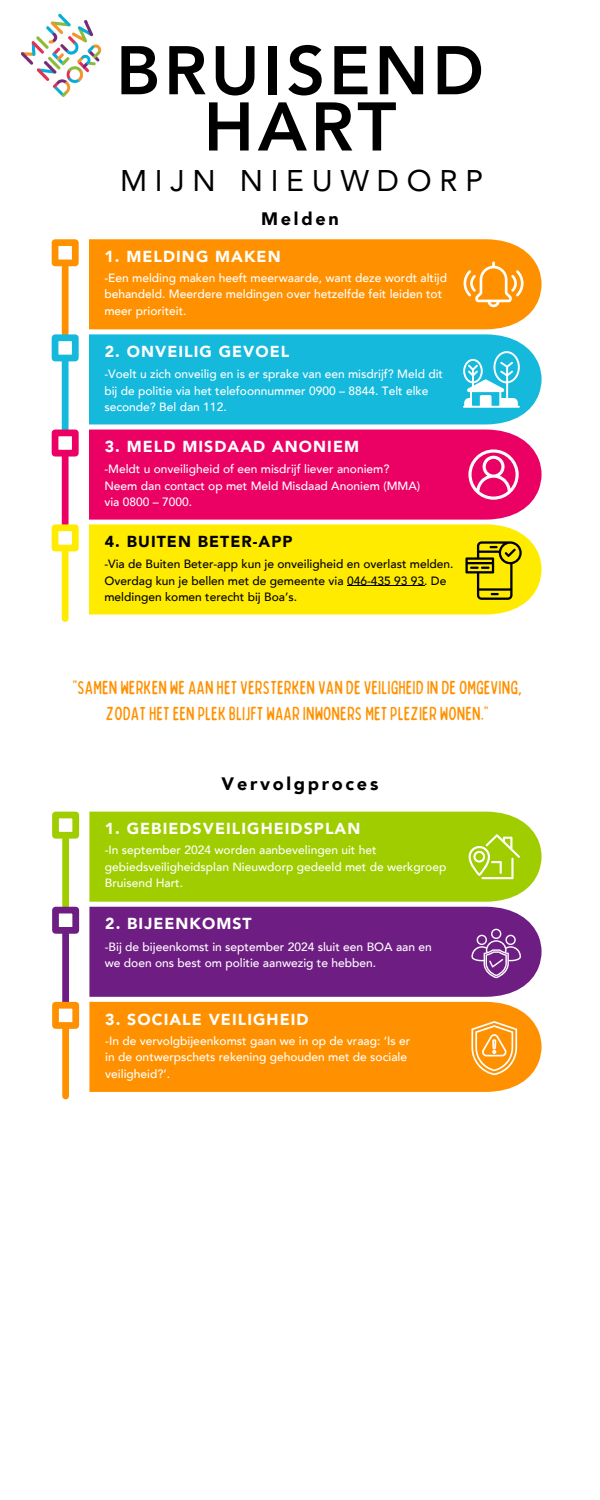
<style>
.page{position:relative;width:600px;height:1500px;background:#fff}
.page>*{position:absolute;margin:0;border:0;box-sizing:border-box;transform-origin:0 0}
.t1{font:800 68px/56.2px "Avenir LT";letter-spacing:.055em;color:#000;text-align:center}
.t2{font:29.9px "Avenir LT";letter-spacing:.26em;color:#000}
.t3{font:condensed 19px/26.2px "Bobby Jones Soft";color:#ff9100;text-align:center}
.t4{font:900 18px "Avenir LT";letter-spacing:.15em;color:#000}
.t5{font:900 15.9px "Avenir LT";letter-spacing:.065em;color:#fff}
.t6{font:900 15.9px "Avenir LT";letter-spacing:.065em;color:#000}
.t7{font:500 12px/16.5px "Avenir LT";color:#fff}
.t8{font:500 12px/16.5px "Avenir LT";color:#000}
</style>
<div class="page">
<img style="left:20px;top:13px;width:82px;height:84px">
<div style="left:62px;top:839px;width:7px;height:67px;background:#a0cd00"></div>
<div style="left:52px;top:812px;width:27px;height:27px;border:7px solid #a0cd00"></div>
<div style="left:62px;top:934px;width:7px;height:68px;background:#6e1e82"></div>
<div style="left:52px;top:907px;width:27px;height:27px;border:7px solid #6e1e82"></div>
<div style="left:62px;top:1029px;width:7px;height:67px;background:#ff9100"></div>
<div style="left:52px;top:1002px;width:27px;height:27px;border:7px solid #ff9100"></div>
<div style="left:89px;top:812px;width:453px;height:90px;background:#a0cd00"></div>
<div style="left:89px;top:907px;width:453px;height:90px;background:#6e1e82"></div>
<div style="left:89px;top:1002px;width:453px;height:90px;background:#ff9100"></div>
<svg style="left:471px;top:1021px;width:46px;height:54px;background:#ffad42"></svg>
<div style="left:62px;top:266px;width:7px;height:67px;background:#ff9100"></div>
<div style="left:52px;top:239px;width:27px;height:27px;border:7px solid #ff9100"></div>
<div style="left:62px;top:361px;width:7px;height:69px;background:#14b9dc"></div>
<div style="left:52px;top:334px;width:27px;height:27px;border:7px solid #14b9dc"></div>
<div style="left:62px;top:457px;width:7px;height:67px;background:#eb0064"></div>
<div style="left:52px;top:430px;width:27px;height:27px;border:7px solid #eb0064"></div>
<div style="left:89px;top:239px;width:452px;height:90px;background:#ff9100"></div>
<div style="left:89px;top:334px;width:452px;height:90px;background:#14b9dc"></div>
<div style="left:89px;top:430px;width:452px;height:90px;background:#eb0064"></div>
<div style="left:89px;top:524px;width:452px;height:91px;background:#ffeb00"></div>
<div style="left:62px;top:551px;width:7px;height:68px;background:#ffeb00"></div>
<div style="left:52px;top:524px;width:27px;height:27px;border:7px solid #ffeb00"></div>
<svg style="left:463px;top:351px;width:57px;height:57px"></svg>
<svg style="left:464px;top:261px;width:60px;height:46px;background:#ffa837"></svg>
<svg style="left:468px;top:449px;width:51px;height:51px"></svg>
<svg style="left:465px;top:541px;width:57px;height:59px;background:#baab00"></svg>
<svg style="left:471px;top:929px;width:50px;height:49px;background:#8b4c9b"></svg>
<svg style="left:469px;top:834px;width:51px;height:45px;background:#b4d738"></svg>
<hr style="left:347px;top:585px;width:77px;height:1px;background:#000">
<h1 class="t1" style="left:116px;top:48px;width:369px">BRUISEND<br>HART</h1>
<h2 class="t2" style="left:120px;top:169px;width:365px">MIJN NIEUWDORP</h2>
<h4 class="t4" style="left:261px;top:211px;width:79px">Melden</h4>
<p class="t5" style="left:104px;top:250px;width:178px">1. MELDING MAKEN</p>
<h5 class="t7" style="left:104px;top:271px;width:344px">-Een melding maken heeft meerwaarde, want deze wordt altijd behandeld. Meerdere meldingen over hetzelfde feit leiden tot meer prioriteit.</h5>
<p class="t5" style="left:105px;top:345px;width:186px">2. ONVEILIG GEVOEL</p>
<p class="t7" style="left:104px;top:367px;width:340px">-Voelt u zich onveilig en is er sprake van een misdrijf? Meld dit bij de politie via het telefoonnummer 0900 – 8844. Telt elke seconde? Bel dan 112.</p>
<p class="t5" style="left:105px;top:440px;width:256px">3. MELD MISDAAD ANONIEM</p>
<h3 class="t7" style="left:104px;top:462px;width:317px">-Meldt u onveiligheid of een misdrijf liever anoniem?<br>Neem dan contact op met Meld Misdaad Anoniem (MMA) via 0800 – 7000.</h3>
<h4 class="t6" style="left:105px;top:535px;width:189px">4. BUITEN BETER-APP</h4>
<h5 class="t8" style="left:104px;top:557px;width:351px">-Via de Buiten Beter-app kun je onveiligheid en overlast melden.<br>Overdag kun je bellen met de gemeente via 046-435 93 93. De meldingen komen terecht bij Boa’s.</h5>
<p class="t3" style="left:72px;top:674px;width:451px">“SAMEN WERKEN WE AAN HET VERSTERKEN VAN DE VEILIGHEID IN DE OMGEVING,<br>ZODATHETEEN PLEK BLIJFT WAAR INWONERS METPLEZIER WONEN.”</p>
<h5 class="t4" style="left:222px;top:777px;width:158px">Vervolgproces</h5>
<p class="t5" style="left:105px;top:822px;width:257px">1. GEBIEDSVEILIGHEIDSPLAN</p>
<h5 class="t7" style="left:105px;top:843px;width:343px">-In september 2024 worden aanbevelingen uit het gebiedsveiligheidsplan Nieuwdorp gedeeld met de werkgroep<br>Bruisend Hart.</h5>
<p class="t5" style="left:105px;top:917px;width:148px">2. BIJEENKOMST</p>
<h5 class="t7" style="left:105px;top:939px;width:328px">-Bij de bijeenkomst in september 2024 sluit een BOA aan en we doen ons best om politie aanwezig te hebben.</h5>
<p class="t5" style="left:105px;top:1013px;width:205px">3. SOCIALE VEILIGHEID</p>
<p class="t7" style="left:105px;top:1033px;width:307px">-In de vervolgbijeenkomst gaan we in op de vraag: ‘Is er in de ontwerpschets rekening gehouden met de sociale veiligheid?’.</p>
</div>
